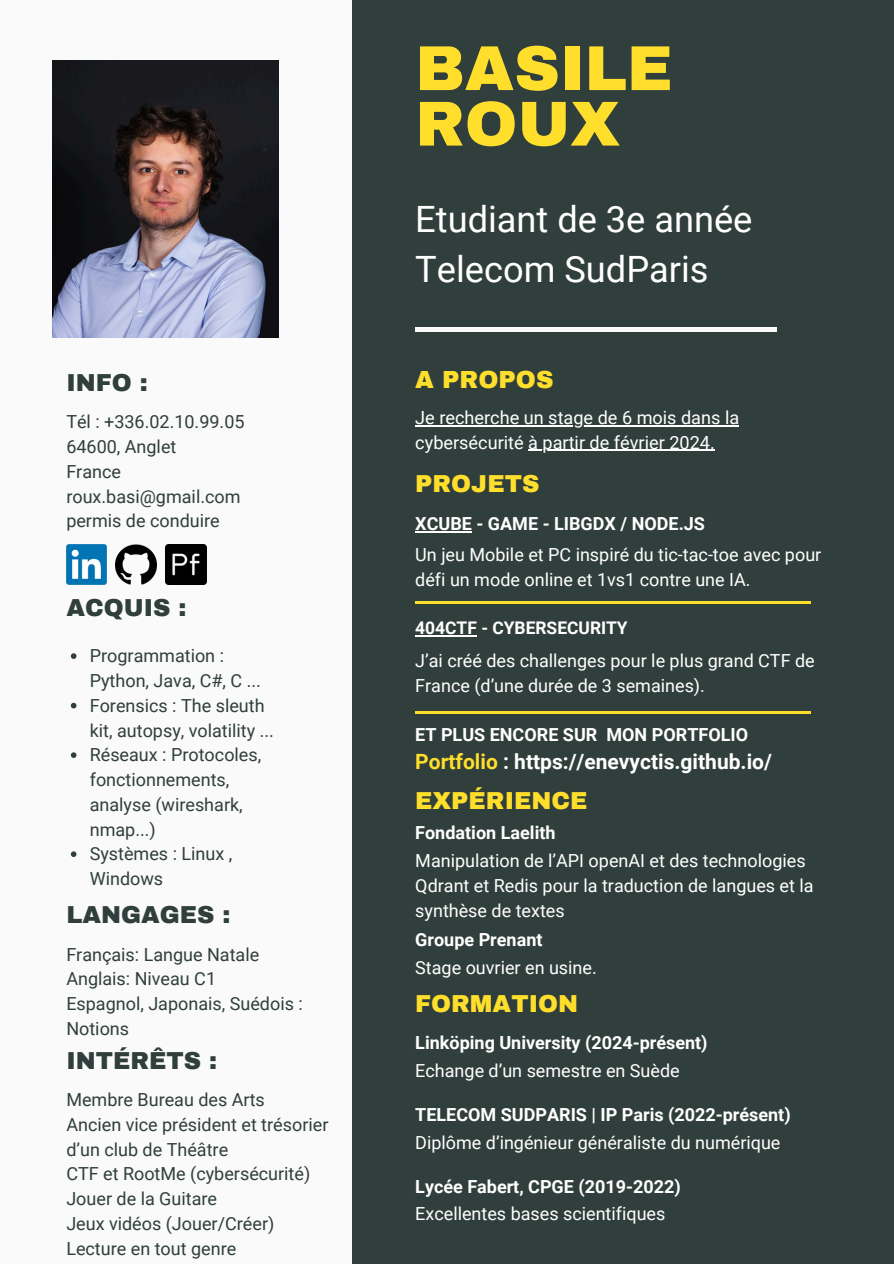
<style>
.page{position:relative;width:894px;height:1264px;background:#fff}
.page>*{position:absolute;margin:0;border:0;box-sizing:border-box;transform-origin:0 0}
.t1{font:900 63.45px/55.5px "Archivo";color:#ffdf2b}
.t2{font:36.3px/49.8px "Roboto";color:#fff}
.t3{font:900 24.15px "Archivo";color:#ffdf2b}
.t4{font:900 24px "Archivo";color:#303f3c}
.t5{font:900 24px "Archivo";color:#ffdf2b}
.t6{font:700 21px "Roboto";color:#fff}
.t7{font:18.15px/24.8px "Roboto";color:#fff}
.t8{font:18px/24.8px "Roboto";color:#303f3c}
.t9{font:18px/24.8px "Roboto";color:#fff}
.t10{font:700 18px "Roboto";color:#fff}
.t11{font:700 17.4px "Roboto";color:#fff}
.s1{color:#ffdf2b}
</style>
<div class="page">
<div style="left:0;top:0;width:893px;height:1263px;background:#303f3c"></div>
<div style="left:0;top:0;width:351px;height:1263px;background:#fafafa"></div>
<img style="left:53px;top:61px;width:226px;height:277px">
<hr style="left:415px;top:425px;width:324px;height:1px;background:#fff">
<hr style="left:528px;top:450px;width:186px;height:1px;background:#fff">
<div style="left:415px;top:327px;width:361px;height:5px;background:#fafafa"></div>
<hr style="left:415px;top:531px;width:57px;height:1px;background:#fff">
<hr style="left:415px;top:601px;width:395px;height:2px;background:#ffdf2b">
<hr style="left:415px;top:711px;width:395px;height:2px;background:#ffdf2b">
<hr style="left:415px;top:635px;width:62px;height:1px;background:#fff">
<img style="left:116px;top:544px;width:40px;height:40px">
<img style="left:66px;top:544px;width:41px;height:40px">
<img style="left:165px;top:544px;width:41px;height:41px">
<svg style="left:71px;top:653px;width:5px;height:6px"></svg>
<svg style="left:71px;top:702px;width:5px;height:6px"></svg>
<svg style="left:71px;top:752px;width:5px;height:6px"></svg>
<svg style="left:71px;top:851px;width:5px;height:6px"></svg>
<p class="t4" style="left:66px;top:370px;width:83px">INFO :</p>
<h3 class="t8" style="left:66px;top:410px;width:180px">Tél : +336.02.10.99.05</h3>
<p class="t8" style="left:66px;top:434px;width:111px">64600, Anglet</p>
<p class="t8" style="left:66px;top:459px;width:56px">France</p>
<p class="t8" style="left:66px;top:484px;width:176px">roux.basi@gmail.com</p>
<h3 class="t8" style="left:66px;top:509px;width:155px">permis de conduire</h3>
<p class="t4" style="left:66px;top:595px;width:121px">ACQUIS :</p>
<p class="t8" style="left:90px;top:643px;width:173px">Programmation :<br>Python, Java, C#, C ...</p>
<p class="t8" style="left:90px;top:693px;width:186px">Forensics : The sleuth kit, autopsy, volatility ...</p>
<p class="t8" style="left:90px;top:742px;width:173px">Réseaux : Protocoles, fonctionnements, analyse (wireshark, nmap...)</p>
<p class="t8" style="left:90px;top:841px;width:144px">Systèmes : Linux ,<br>Windows</p>
<h1 class="t4" style="left:66px;top:902px;width:165px">LANGAGES :</h1>
<h2 class="t8" style="left:66px;top:942px;width:194px">Français: Langue Natale</h2>
<h3 class="t8" style="left:66px;top:966px;width:151px">Anglais: Niveau C1</h3>
<p class="t8" style="left:66px;top:991px;width:238px">Espagnol, Japonais, Suédois :<br>Notions</p>
<h3 class="t4" style="left:66px;top:1047px;width:152px">INTÉRÊTS :</h3>
<h5 class="t8" style="left:66px;top:1087px;width:200px">Membre Bureau des Arts</h5>
<p class="t8" style="left:66px;top:1112px;width:263px">Ancien vice président et trésorier d’un club de Théâtre</p>
<h5 class="t8" style="left:66px;top:1161px;width:245px">CTF et RootMe (cybersécurité)</h5>
<p class="t8" style="left:66px;top:1186px;width:152px">Jouer de la Guitare</p>
<h4 class="t8" style="left:66px;top:1211px;width:209px">Jeux vidéos (Jouer/Créer)</h4>
<h3 class="t8" style="left:66px;top:1236px;width:171px">Lecture en tout genre</h3>
<h3 class="t1" style="left:415px;top:41px;width:259px">BASILE<br>ROUX</h3>
<p class="t2" style="left:415px;top:195px;width:338px">Etudiant de 3e année<br>Telecom SudParis</p>
<p class="t3" style="left:415px;top:367px;width:140px">A PROPOS</p>
<p class="t7" style="left:415px;top:405px;width:325px">Je recherche un stage de 6 mois dans la cybersécurité à partir de février 2024.</p>
<p class="t5" style="left:415px;top:470px;width:125px">PROJETS</p>
<p class="t10" style="left:415px;top:513px;width:291px">XCUBE - GAME - LIBGDX / NODE.JS</p>
<p class="t9" style="left:415px;top:543px;width:407px">Un jeu Mobile et PC inspiré du tic-tac-toe avec pour défi un mode online et 1vs1 contre une IA.</p>
<h3 class="t11" style="left:415px;top:618px;width:214px">404CTF - CYBERSECURITY</h3>
<p class="t9" style="left:415px;top:648px;width:401px">J’ai créé des challenges pour le plus grand CTF de<br>France (d’une durée de 3 semaines).</p>
<p class="t10" style="left:415px;top:724px;width:334px">ET PLUS ENCORE SUR MON PORTFOLIO</p>
<p class="t6" style="left:415px;top:749px;width:358px"><span class="s1">Portfolio</span> : https://enevyctis.github.io/</p>
<p class="t5" style="left:415px;top:787px;width:173px">EXPÉRIENCE</p>
<h6 class="t10" style="left:415px;top:822px;width:142px">Fondation Laelith</h6>
<p class="t9" style="left:415px;top:848px;width:400px">Manipulation de l’API openAI et des technologies<br>Qdrant et Redis pour la traduction de langues et la synthèse de textes</p>
<h6 class="t10" style="left:415px;top:929px;width:129px">Groupe Prenant</h6>
<p class="t9" style="left:415px;top:955px;width:183px">Stage ouvrier en usine.</p>
<h6 class="t5" style="left:415px;top:991px;width:164px">FORMATION</h6>
<h6 class="t10" style="left:415px;top:1032px;width:294px">Linköping University (2024-présent)</h6>
<p class="t9" style="left:415px;top:1058px;width:266px">Echange d’un semestre en Suède</p>
<p class="t10" style="left:415px;top:1103px;width:377px">TELECOM SUDPARIS | IP Paris (2022-présent)</p>
<h6 class="t9" style="left:415px;top:1130px;width:366px">Diplôme d’ingénieur généraliste du numérique</h6>
<p class="t10" style="left:415px;top:1175px;width:267px">Lycée Fabert, CPGE (2019-2022)</p>
<h3 class="t9" style="left:415px;top:1201px;width:251px">Excellentes bases scientifiques</h3>
</div>
